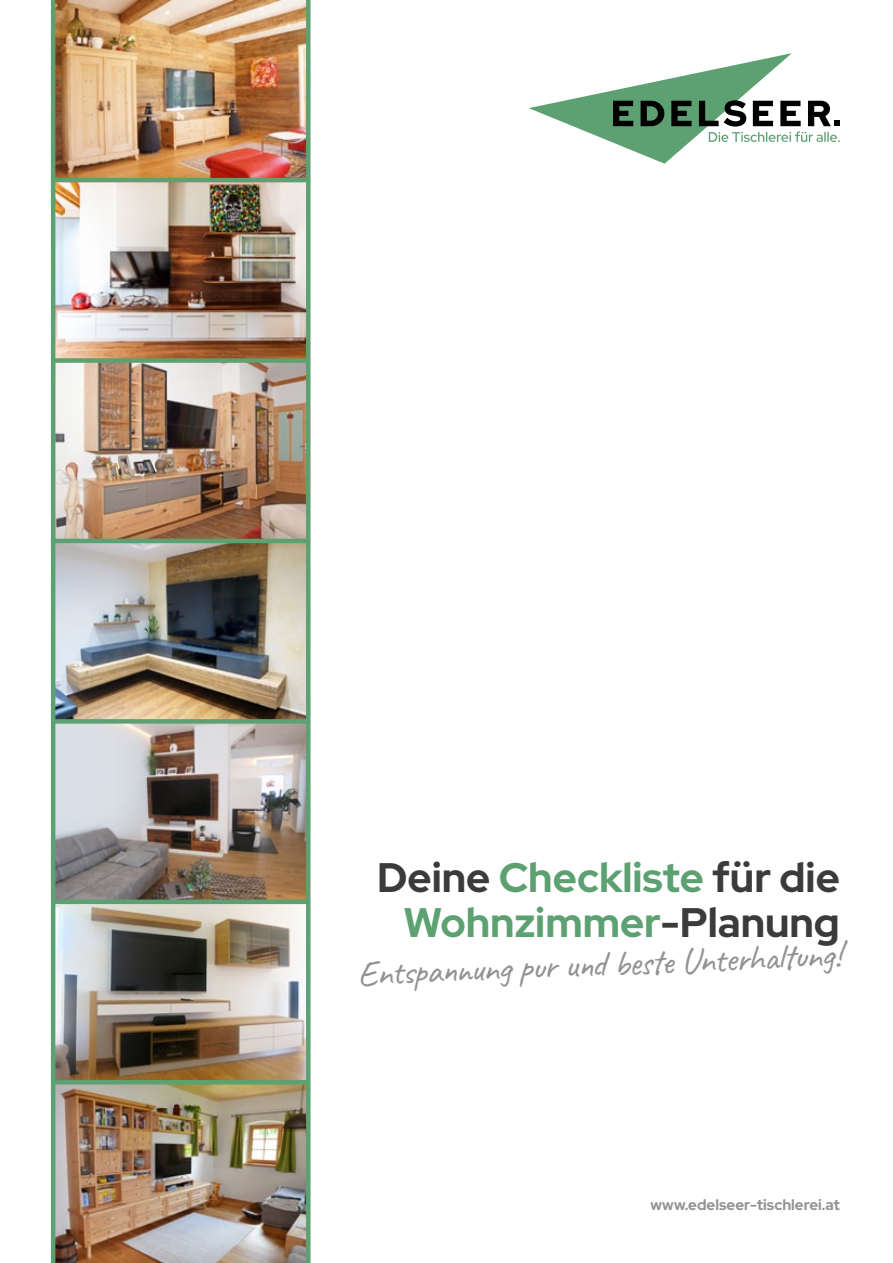
<style>
.page{position:relative;width:893px;height:1263px;background:#fff}
.page>*{position:absolute;margin:0;border:0;box-sizing:border-box;transform-origin:0 0}
.t1{font:700 41.25px/45px "Red Hat Display";color:#5da172;text-align:right}
.t2{font:36.6px "Caveat";color:#919292}
.t3{font:700 15px "Red Hat Display";color:#919292}
.s1{color:#3b3b3a}
</style>
<div class="page">
<svg style="left:529px;top:53px;width:311px;height:111px"></svg>
<img style="left:55px;top:0;width:251px;height:719px">
<img style="left:55px;top:724px;width:251px;height:539px">
<div style="left:306px;top:0;width:5px;height:1263px;background:#5da172"></div>
<hr style="left:51px;top:0;width:4px;height:1263px;background:#5da172">
<hr style="left:53px;top:178px;width:255px;height:4px;background:#5da172">
<div style="left:53px;top:358px;width:255px;height:5px;background:#5da172"></div>
<hr style="left:53px;top:539px;width:255px;height:4px;background:#5da172">
<div style="left:53px;top:719px;width:255px;height:5px;background:#5da172"></div>
<div style="left:53px;top:899px;width:255px;height:5px;background:#5da172"></div>
<hr style="left:53px;top:1080px;width:255px;height:4px;background:#5da172">
<p class="t1" style="left:377px;top:854px;width:464px"><span class="s1">Deine</span> Checkliste <span class="s1">für die<br></span>Wohnzimmer<span class="s1">-Planung</span></p>
<p class="t2" style="left:357px;top:949px;width:485px;rotate:-2deg">Entspannung pur und beste Unterhaltung!</p>
<p class="t3" style="left:650px;top:1195px;width:191px">www.edelseer-tischlerei.at</p>
</div>
